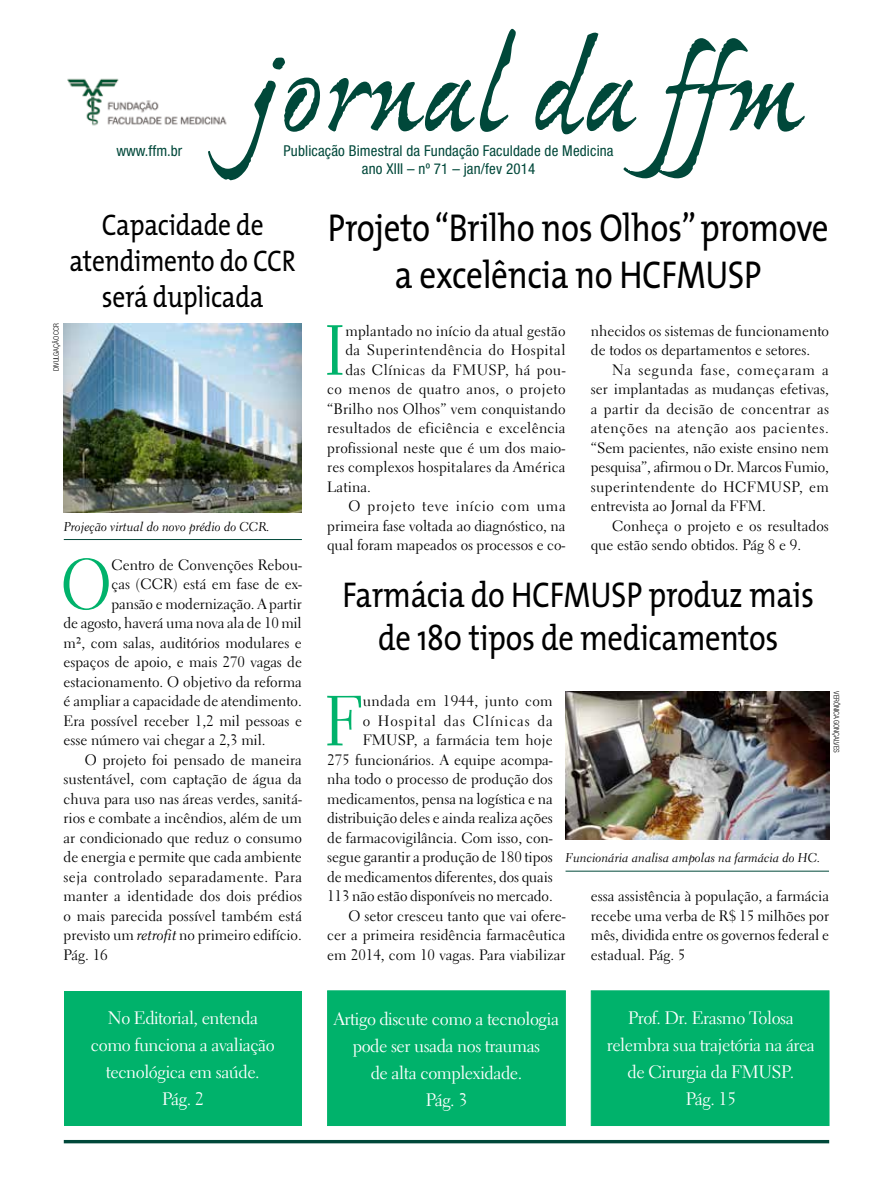
<style>
.page{position:relative;width:893px;height:1191px;background:#fff}
.page>*{position:absolute;margin:0;border:0;box-sizing:border-box;transform-origin:0 0}
.t1{font:135px "Ex Ponto MM 450";letter-spacing:-.005em;color:#00483a}
.t2{font:70.5px "Electra LT Std";color:#00b26b;scale:.9 1}
.t3{font:39px/46.8px "The Mix";letter-spacing:-.01em;color:#000;text-align:center;scale:.85 1}
.t4{font:36px/43.2px "The Mix";letter-spacing:-.01em;color:#000;text-align:center;scale:.85 1}
.t5{font:30px/36px "The Mix";letter-spacing:-.01em;color:#000;text-align:center;scale:.85 1}
.t6{font:18px/27px "Electra LT Std";letter-spacing:-.025em;color:#fff;text-align:center}
.t7{font:15px/19.5px "Electra LT Std";color:#000}
.t8{font:condensed 15px/18px "Helvetica Neue";letter-spacing:.01em;color:#00483a;text-align:center}
.t9{font:15px "Electra LT Std";letter-spacing:.025em;color:#000}
.t10{font:15px "Electra LT Std";letter-spacing:.03em;color:#000}
.t11{font:15px "Electra LT Std";letter-spacing:.02em;color:#000}
.t12{font:15px "Electra LT Std";letter-spacing:.05em;color:#000}
.t13{font:15px "Electra LT Std";letter-spacing:.065em;color:#000}
.t14{font:12.75px "Electra LT Std Cursive";color:#000}
.t15{font:300 condensed 7.5px "Helvetica Neue";letter-spacing:-.01em;color:#000}
.s1{font-family:"Electra LT Std Cursive"}
</style>
<div class="page">
<svg style="left:63px;top:1139px;width:767px;height:5px"></svg>
<img style="left:67px;top:78px;width:160px;height:48px">
<div style="left:591px;top:990px;width:238px;height:135px;background:#00b26b;border:1px solid #00b26b"></div>
<div style="left:327px;top:990px;width:239px;height:135px;background:#00b26b;border:1px solid #00b26b"></div>
<div style="left:64px;top:990px;width:238px;height:135px;background:#00b26b"></div>
<img style="left:64px;top:323px;width:238px;height:189px">
<hr style="left:64px;top:539px;width:238px;height:1px;background:#00483a">
<img style="left:566px;top:691px;width:263px;height:148px">
<hr style="left:566px;top:871px;width:263px;height:1px;background:#00483a">
<p class="t8" style="left:116px;top:142px;width:67px">www.ffm.br</p>
<h1 class="t1" style="left:248px;top:24px;width:555px">jornal da ffm</h1>
<p class="t8" style="left:284px;top:142px;width:332px">Publicação Bimestral da Fundação Faculdade de Medicina ano XIII – nº 71 – jan/fev 2014</p>
<p class="t15" style="left:52px;top:371px;width:49px;rotate:-90deg">divulgação CCR</p>
<h3 class="t5" style="left:69px;top:205px;width:268px">Capacidade de atendimento do CCR será duplicada</h3>
<p class="t14" style="left:64px;top:518px;width:208px">Projeção virtual do novo prédio do CCR.</p>
<h2 class="t2" style="left:61px;top:541px;width:58px">O</h2>
<p class="t7" style="left:111px;top:555px;width:192px">Centro de Convenções Rebou-</p>
<p class="t7" style="left:111px;top:574px;width:192px">ças (CCR) está em fase de ex-</p>
<p class="t7" style="left:111px;top:594px;width:192px">pansão e modernização. A partir</p>
<p class="t7" style="left:64px;top:613px;width:240px">de agosto, haverá uma nova ala de 10 mil</p>
<p class="t7" style="left:64px;top:633px;width:240px">m², com salas, auditórios modulares e</p>
<p class="t7" style="left:64px;top:652px;width:240px">espaços de apoio, e mais 270 vagas de</p>
<p class="t7" style="left:64px;top:672px;width:240px">estacionamento. O objetivo da reforma</p>
<p class="t7" style="left:64px;top:691px;width:240px">é ampliar a capacidade de atendimento.</p>
<p class="t7" style="left:64px;top:711px;width:240px">Era possível receber 1,2 mil pessoas e</p>
<p class="t7" style="left:64px;top:730px;width:204px">esse número vai chegar a 2,3 mil.</p>
<p class="t7" style="left:85px;top:750px;width:218px">O projeto foi pensado de maneira</p>
<p class="t7" style="left:64px;top:769px;width:240px">sustentável, com captação de água da</p>
<p class="t7" style="left:64px;top:789px;width:240px">chuva para uso nas áreas verdes, sanitá-</p>
<p class="t7" style="left:64px;top:808px;width:240px">rios e combate a incêndios, além de um</p>
<p class="t7" style="left:64px;top:828px;width:240px">ar condicionado que reduz o consumo</p>
<p class="t7" style="left:64px;top:847px;width:240px">de energia e permite que cada ambiente</p>
<p class="t9" style="left:64px;top:867px;width:240px">seja controlado separadamente. Para</p>
<p class="t7" style="left:64px;top:886px;width:240px">manter a identidade dos dois prédios</p>
<p class="t7" style="left:64px;top:906px;width:240px">o mais parecida possível também está</p>
<p class="t7" style="left:64px;top:925px;width:240px">previsto um <span class="s1">retrofit</span> no primeiro edifício.</p>
<p class="t7" style="left:64px;top:945px;width:46px">Pág. 16</p>
<p class="t6" style="left:91px;top:1004px;width:185px">No Editorial, entenda como funciona a avaliação tecnológica em saúde.<br>Pág. 2</p>
<h3 class="t3" style="left:328px;top:203px;width:590px">Projeto “Brilho nos Olhos” promove a excelência no HCFMUSP</h3>
<h2 class="t2" style="left:324px;top:307px;width:25px">I</h2>
<p class="t7" style="left:345px;top:321px;width:222px">mplantado no início da atual gestão</p>
<p class="t7" style="left:591px;top:321px;width:240px">nhecidos os sistemas de funcionamento de todos os departamentos e setores.</p>
<p class="t7" style="left:591px;top:360px;width:240px;text-align:justify;text-indent:21px">Na segunda fase, começaram a ser implantadas as mudanças efetivas, a partir da decisão de concentrar as atenções na atenção aos pacientes. “Sem pacientes, não existe ensino nem pesquisa”, afirmou o Dr. Marcos Fumio, superintendente do HCFMUSP, em entrevista ao Jornal da FFM.</p>
<p class="t7" style="left:591px;top:516px;width:240px;text-indent:21px">Conheça o projeto e os resultados que estão sendo obtidos. Pág 8 e 9.</p>
<h3 class="t4" style="left:343px;top:572px;width:556px">Farmácia do HCFMUSP produz mais de 180 tipos de medicamentos</h3>
<p class="t10" style="left:345px;top:341px;width:222px">da Superintendência do Hospital</p>
<p class="t9" style="left:345px;top:360px;width:222px">das Clínicas da FMUSP, há pou-</p>
<p class="t10" style="left:327px;top:380px;width:240px">co menos de quatro anos, o projeto</p>
<p class="t7" style="left:327px;top:399px;width:240px">“Brilho nos Olhos” vem conquistando</p>
<p class="t11" style="left:327px;top:419px;width:240px">resultados de eficiência e excelência</p>
<p class="t7" style="left:327px;top:438px;width:240px">profissional neste que é um dos maio-</p>
<p class="t7" style="left:327px;top:457px;width:240px">res complexos hospitalares da América</p>
<p class="t7" style="left:327px;top:477px;width:45px">Latina.</p>
<p class="t12" style="left:348px;top:497px;width:219px">O projeto teve início com uma</p>
<p class="t7" style="left:327px;top:516px;width:240px">primeira fase voltada ao diagnóstico, na</p>
<p class="t7" style="left:327px;top:535px;width:240px">qual foram mapeados os processos e co-</p>
<p class="t15" style="left:841px;top:691px;width:63px;rotate:90deg">verÔnica Gonçalves</p>
<h2 class="t2" style="left:324px;top:678px;width:45px">F</h2>
<p class="t9" style="left:363px;top:692px;width:192px">undada em 1944, junto com</p>
<p class="t13" style="left:363px;top:711px;width:192px">o Hospital das Clínicas da</p>
<p class="t7" style="left:363px;top:730px;width:192px">FMUSP, a farmácia tem hoje</p>
<p class="t7" style="left:327px;top:750px;width:227px">275 funcionários. A equipe acompa-</p>
<p class="t7" style="left:327px;top:769px;width:227px">nha todo o processo de produção dos</p>
<p class="t7" style="left:327px;top:789px;width:227px">medicamentos, pensa na logística e na</p>
<p class="t7" style="left:327px;top:808px;width:227px">distribuição deles e ainda realiza ações</p>
<p class="t7" style="left:327px;top:828px;width:227px">de farmacovigilância. Com isso, con-</p>
<p class="t7" style="left:327px;top:847px;width:227px">segue garantir a produção de 180 tipos</p>
<p class="t7" style="left:327px;top:867px;width:227px">de medicamentos diferentes, dos quais</p>
<p class="t7" style="left:327px;top:886px;width:227px">113 não estão disponíveis no mercado.</p>
<p class="t7" style="left:348px;top:906px;width:219px">O setor cresceu tanto que vai ofere-</p>
<p class="t7" style="left:327px;top:925px;width:240px">cer a primeira residência farmacêutica</p>
<p class="t7" style="left:327px;top:945px;width:240px">em 2014, com 10 vagas. Para viabilizar</p>
<p class="t14" style="left:566px;top:850px;width:256px">Funcionária analisa ampolas na farmácia do HC.</p>
<p class="t7" style="left:591px;top:886px;width:240px;text-align:justify">essa assistência à população, a farmácia recebe uma verba de R$ 15 milhões por mês, dividida entre os governos federal e estadual. Pág. 5</p>
<p class="t6" style="left:334px;top:1005px;width:227px">Artigo discute como a tecnologia pode ser usada nos traumas<br>de alta complexidade.<br>Pág. 3</p>
<p class="t6" style="left:607px;top:1004px;width:210px">Prof. Dr. Erasmo Tolosa relembra sua trajetória na área de Cirurgia da FMUSP.<br>Pág. 15</p>
</div>
